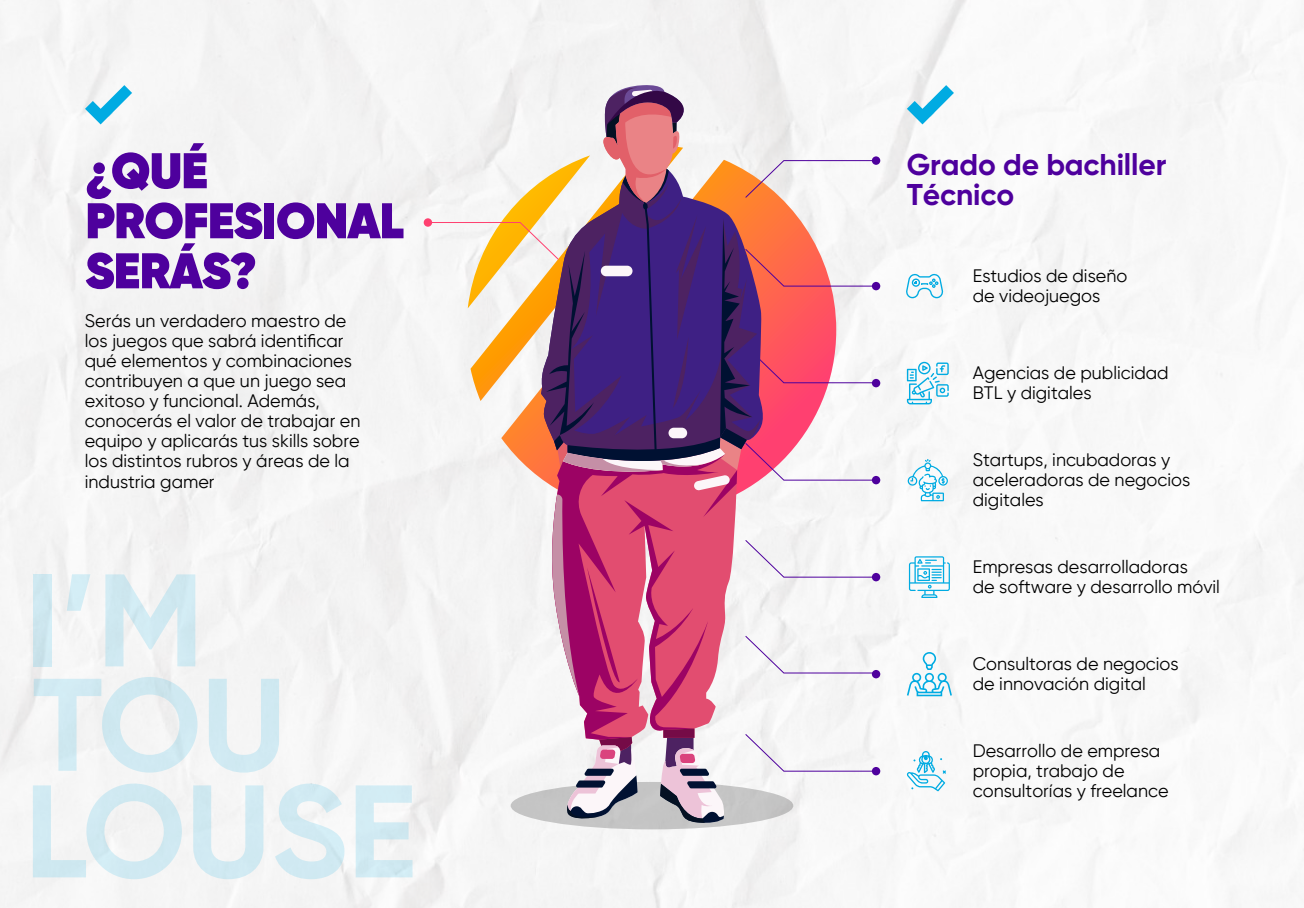
<style>
.page{position:relative;width:1304px;height:908px;background:#fff}
.page>*{position:absolute;margin:0;border:0;box-sizing:border-box;transform-origin:0 0}
.t1{font:800 50px/50px "Gilroy";letter-spacing:-.02em;color:#4e009d}
.t2{font:700 30px/30px "Gilroy";letter-spacing:-.005em;color:#4e009d}
.t3{font:18px/20px "Gilroy";color:#000}
</style>
<div class="page">
<img style="left:0;top:0;width:1304px;height:907px">
<svg style="left:906px;top:750px;width:40px;height:41px"></svg>
<div style="left:34px;top:574px;width:18px;height:92px;background:#cde6ef"></div>
<svg style="left:67px;top:574px;width:23px;height:36px"></svg>
<svg style="left:105px;top:574px;width:90px;height:92px"></svg>
<svg style="left:34px;top:676px;width:164px;height:96px"></svg>
<svg style="left:209px;top:678px;width:70px;height:94px"></svg>
<svg style="left:33px;top:783px;width:149px;height:95px"></svg>
<svg style="left:193px;top:785px;width:70px;height:93px"></svg>
<svg style="left:275px;top:783px;width:69px;height:95px"></svg>
<svg style="left:356px;top:785px;width:57px;height:92px"></svg>
<svg style="left:907px;top:361px;width:42px;height:43px"></svg>
<svg style="left:907px;top:651px;width:45px;height:45px"></svg>
<svg style="left:85px;top:85px;width:47px;height:39px"></svg>
<svg style="left:907px;top:85px;width:47px;height:39px"></svg>
<div style="left:872px;top:379px;width:8px;height:8px;background:#4e009d;border-radius:50%"></div>
<div style="left:872px;top:282px;width:8px;height:8px;background:#4e009d;border-radius:50%"></div>
<div style="left:872px;top:475px;width:8px;height:9px;background:#4e009d;border-radius:50%"></div>
<div style="left:872px;top:572px;width:8px;height:9px;background:#4e009d;border-radius:50%"></div>
<div style="left:872px;top:669px;width:8px;height:9px;background:#4e009d;border-radius:50%"></div>
<div style="left:872px;top:766px;width:8px;height:9px;background:#4e009d;border-radius:50%"></div>
<div style="left:424px;top:218px;width:8px;height:9px;background:#ff4070;border-radius:50%"></div>
<div style="left:872px;top:156px;width:8px;height:9px;background:#4e009d;border-radius:50%"></div>
<div style="left:511px;top:781px;width:282px;height:48px;background:#c5c5c5;border-radius:50%"></div>
<svg style="left:427px;top:82px;width:450px;height:740px"></svg>
<svg style="left:909px;top:556px;width:41px;height:41px"></svg>
<svg style="left:907px;top:459px;width:41px;height:42px"></svg>
<svg style="left:905px;top:273px;width:39px;height:25px"></svg>
<h1 class="t1" style="left:85px;top:145px;width:320px">¿QUÉ<br>PROFESIONAL<br>SERÁS?</h1>
<p class="t3" style="left:85px;top:311px;width:277px">Serás un verdadero maestro de los juegos que sabrá identificar qué elementos y combinaciones contribuyen a que un juego sea exitoso y funcional. Además, conocerás el valor de trabajar en equipo y aplicarás tus skills sobre los distintos rubros y áreas de la industria gamer</p>
<h2 class="t2" style="left:907px;top:149px;width:261px">Grado de bachiller<br>Técnico</h2>
<p class="t3" style="left:973px;top:265px;width:156px">Estudios de diseño de videojuegos</p>
<p class="t3" style="left:973px;top:362px;width:197px">Agencias de publicidad<br>BTL y digitales</p>
<p class="t3" style="left:973px;top:449px;width:219px">Startups, incubadoras y aceleradoras de negocios digitales</p>
<p class="t3" style="left:973px;top:556px;width:249px">Empresas desarrolladoras<br>de software y desarrollo móvil</p>
<p class="t3" style="left:973px;top:652px;width:207px">Consultoras de negocios de innovación digital</p>
<p class="t3" style="left:973px;top:739px;width:197px">Desarrollo de empresa propia, trabajo de consultorías y freelance</p>
</div>
